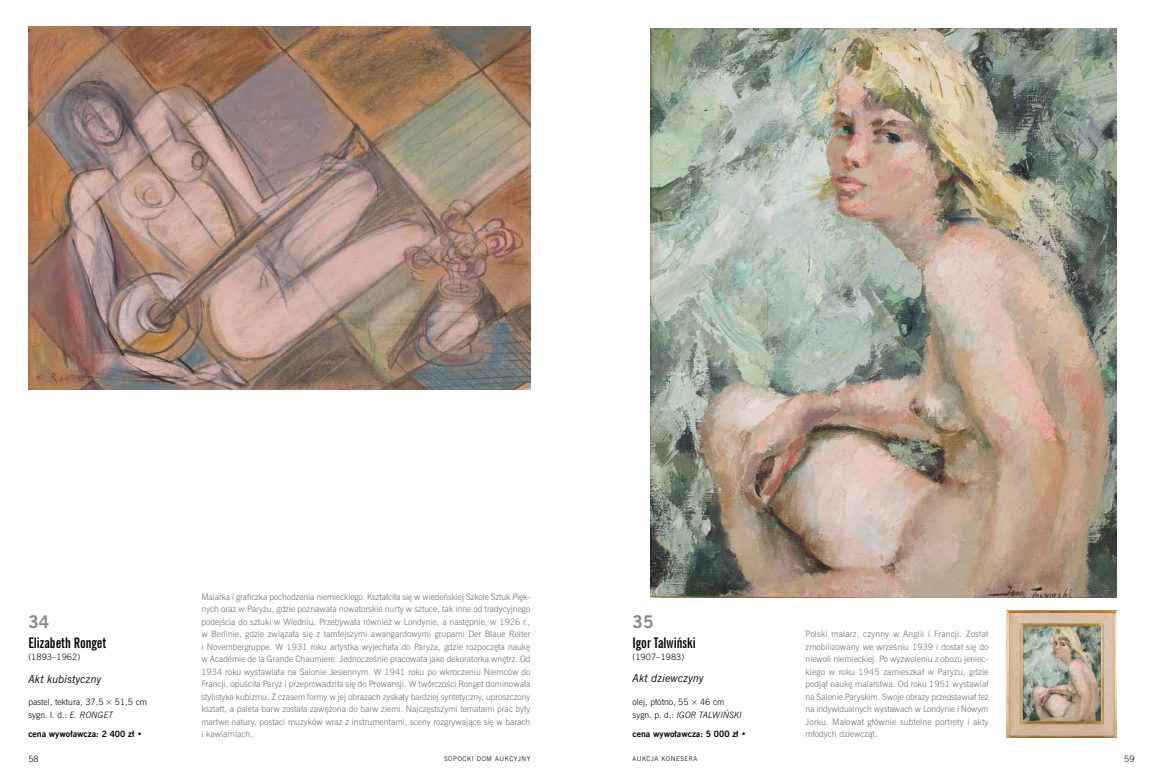
<style>
.page{position:relative;width:1163px;height:780px;background:#fff}
.page>*{position:absolute;margin:0;border:0;box-sizing:border-box;transform-origin:0 0}
.t1{font:700 16px "News Goth PL";color:#878787}
.t2{font:700 13px "News Goth X Cn PL";color:#000}
.t3{font:italic 10px "News Goth PL";color:#000}
.t4{font:8px/12.5px "News Goth Lt PL";color:#706f6f;text-align:justify}
.t5{font:8px/12.5px "News Goth Lt PL";color:#000}
.t6{font:700 8px "News Goth PL";color:#000}
.t7{font:6px "News Goth Lt PL";letter-spacing:.1em;color:#000}
.s1{font-style:italic}
</style>
<div class="page">
<img style="left:28px;top:27px;width:502px;height:363px">
<img style="left:650px;top:28px;width:466px;height:569px">
<img style="left:1006px;top:611px;width:110px;height:126px">
<h1 class="t1" style="left:28px;top:611px;width:23px">34</h1>
<h2 class="t2" style="left:28px;top:634px;width:79px">Elizabeth Ronget</h2>
<p class="t5" style="left:28px;top:651px;width:53px">(1893–1962)</p>
<p class="t3" style="left:28px;top:672px;width:75px">Akt kubistyczny</p>
<p class="t5" style="left:28px;top:696px;width:120px">pastel, tektura, 37,5 × 51,5 cm sygn. l. d.: <span class="s1">E. RONGET</span></p>
<p class="t6" style="left:28px;top:729px;width:115px">cena wywoławcza: 2 400 zł •</p>
<p class="t4" style="left:201px;top:590px;width:330px">Malarka i graficzka pochodzenia niemieckiego. Kształciła się w wiedeńskiej Szkole Sztuk Pięk&shy;nych oraz w Paryżu, gdzie poznawała nowatorskie nurty w sztuce, tak inne od tradycyjnego podejścia do sztuki w Wiedniu. Przebywała również w Londynie, a następnie, w 1926 r., w Berlinie, gdzie związała się z tamtejszymi awangardowymi grupami Der Blaue Reiter i Novembergruppe. W 1931 roku artystka wyjechała do Paryża, gdzie rozpoczęła naukę w Académie de la Grande Chaumiere. Jednocześnie pracowała jako dekoratorka wnętrz. Od 1934 roku wystawiała na Salonie Jesiennym. W 1941 roku po wkroczeniu Niemców do Francji, opuściła Paryż i przeprowadziła się do Prowansji. W twórczości Ronget dominowała stylistyka kubizmu. Z czasem formy w jej obrazach zyskały bardziej syntetyczny, uproszczony kształt, a paleta barw została zawężona do barw ziemi. Najczęstszymi tematami prac były martwe natury, postaci muzyków wraz z instrumentami, sceny rozgrywające się w barach i kawiarniach.</p>
<h1 class="t1" style="left:632px;top:611px;width:23px">35</h1>
<h2 class="t2" style="left:632px;top:633px;width:65px">Igor Talwiński</h2>
<p class="t5" style="left:632px;top:650px;width:53px">(1907–1983)</p>
<p class="t3" style="left:632px;top:672px;width:73px">Akt dziewczyny</p>
<p class="t5" style="left:632px;top:695px;width:111px">olej, płótno, 55 × 46 cm sygn. p. d.: <span class="s1">IGOR TALWIŃSKI</span></p>
<p class="t6" style="left:632px;top:728px;width:115px">cena wywoławcza: 5 000 zł •</p>
<p class="t4" style="left:805px;top:627px;width:184px">Polski malarz, czynny w Anglii i Francji. Został zmobilizowany we wrześniu 1939 i dostał się do niewoli niemieckiej. Po wyzwoleniu z obozu jeniec&shy;kiego w roku 1945 zamieszkał w Paryżu, gdzie podjął naukę malarstwa. Od roku 1951 wystawiał na Salonie Paryskim. Swoje obrazy przedstawiał też na indywidualnych wystawach w Londynie i Nowym Jorku. Malował głównie subtelne portrety i akty młodych dziewcząt.</p>
<p class="t5" style="left:28px;top:752px;width:12px">58</p>
<p class="t7" style="left:444px;top:754px;width:88px">sopocki dom aukcyjny</p>
<p class="t7" style="left:632px;top:754px;width:6px">AUKCJA</p>
<p class="t7" style="left:661px;top:754px;width:6px">KON</p>
<p class="t7" style="left:676px;top:754px;width:22px">ESERA</p>
<p class="t5" style="left:1123px;top:752px;width:12px">59</p>
</div>
